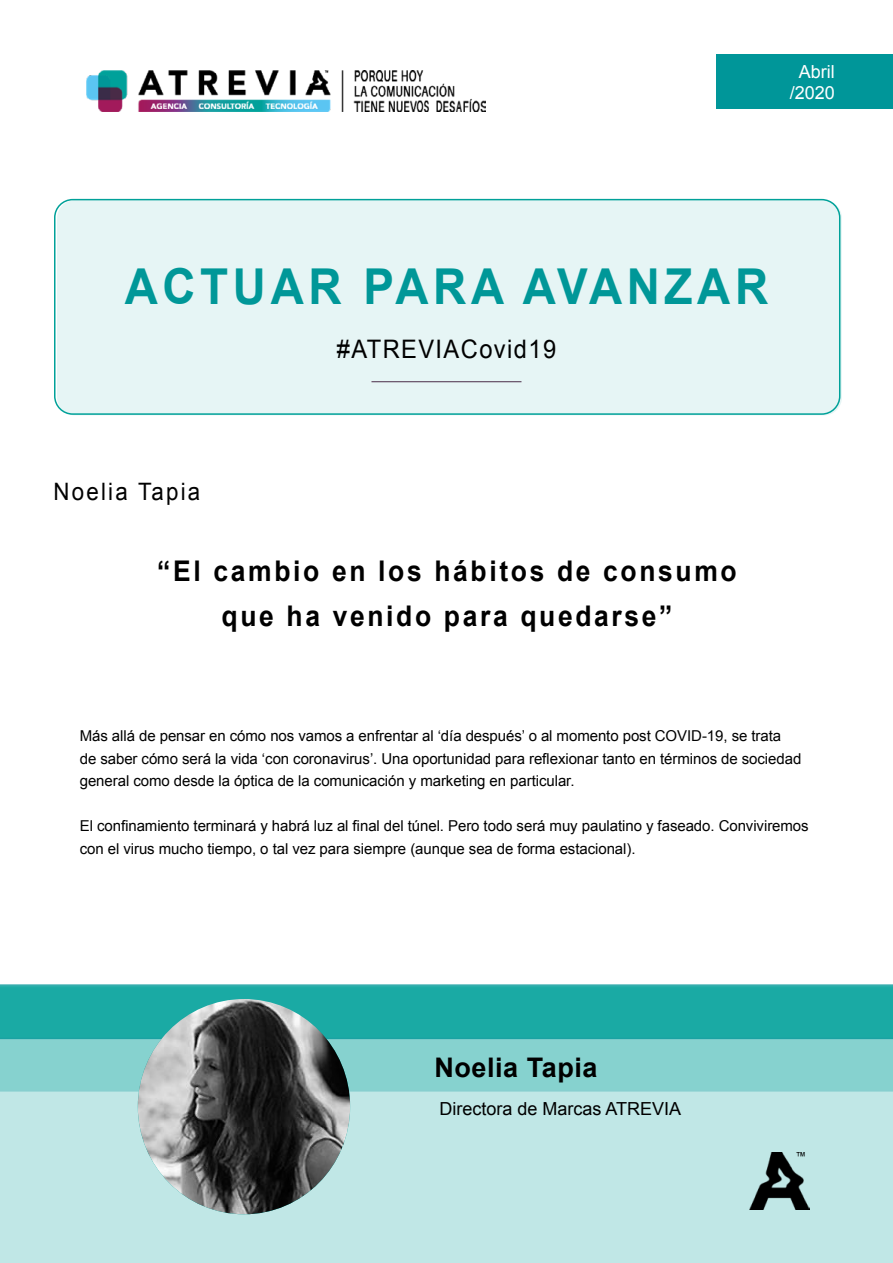
<style>
.page{position:relative;width:893px;height:1263px;background:#fff}
.page>*{position:absolute;margin:0;border:0;box-sizing:border-box;transform-origin:0 0}
.t1{font:700 49.5px "Arial";letter-spacing:.1em;color:#009798;scale:.93 1}
.t2{font:700 28.5px "Arial";letter-spacing:.1em;color:#000;scale:.93 1}
.t3{font:700 27px "Arial";letter-spacing:.02em;color:#000}
.t4{font:25.5px "Arial";letter-spacing:.06em;color:#000;scale:.93 1}
.t5{font:24px "Arial";letter-spacing:.1em;color:#000;scale:.93 1}
.t6{font:18px "Arial";color:#000}
.t7{font:18px/21.6px "Arial";color:#fff;text-align:center}
.t8{font:15px/22.5px "Arial";letter-spacing:-.005em;color:#000}
</style>
<div class="page">
<div style="left:57px;top:200px;width:785px;height:215px;background:#e6f5f5;border-radius:18px"></div>
<div style="left:716px;top:54px;width:177px;height:55px;background:#009699"></div>
<img style="left:86px;top:71px;width:399px;height:41px">
<div style="left:54px;top:199px;width:786px;height:216px;border:2px solid #00a199;border-radius:18px"></div>
<hr style="left:371px;top:381px;width:150px;height:1px;background:#4a2b47">
<div style="left:0;top:986px;width:893px;height:277px;background:#c0e7e6"></div>
<div style="left:0;top:1039px;width:893px;height:52px;background:#86d2cf"></div>
<img style="left:749px;top:1152px;width:61px;height:58px">
<div style="left:0;top:984px;width:893px;height:55px;background:#1aaaa4"></div>
<img style="left:138px;top:999px;width:212px;height:215px">
<p class="t7" style="left:790px;top:61px;width:47px">Abril /2020</p>
<h1 class="t1" style="left:125px;top:253px;width:693px">ACTUAR PARA AVANZAR</h1>
<h3 class="t4" style="left:337px;top:332px;width:237px">#ATREVIACovid19</h3>
<p class="t5" style="left:53px;top:475px;width:159px">Noelia Tapia</p>
<p class="t2" style="left:157px;top:552px;width:624px">“El cambio en los hábitos de consumo</p>
<p class="t2" style="left:222px;top:597px;width:486px">que ha venido para quedarse”</p>
<p class="t8" style="left:80px;top:725px;width:723px">Más allá de pensar en cómo nos vamos a enfrentar al ‘día después’ o al momento post COVID-19, se trata de saber cómo será la vida ‘con coronavirus’. Una oportunidad para reflexionar tanto en términos de sociedad general como desde la óptica de la comunicación y marketing en particular.</p>
<p class="t8" style="left:80px;top:815px;width:730px">El confinamiento terminará y habrá luz al final del túnel. Pero todo será muy paulatino y faseado. Conviviremos con el virus mucho tiempo, o tal vez para siempre (aunque sea de forma estacional).</p>
<p class="t3" style="left:434px;top:1050px;width:164px">Noelia Tapia</p>
<p class="t6" style="left:439px;top:1096px;width:243px">Directora de Marcas ATREVIA</p>
</div>
